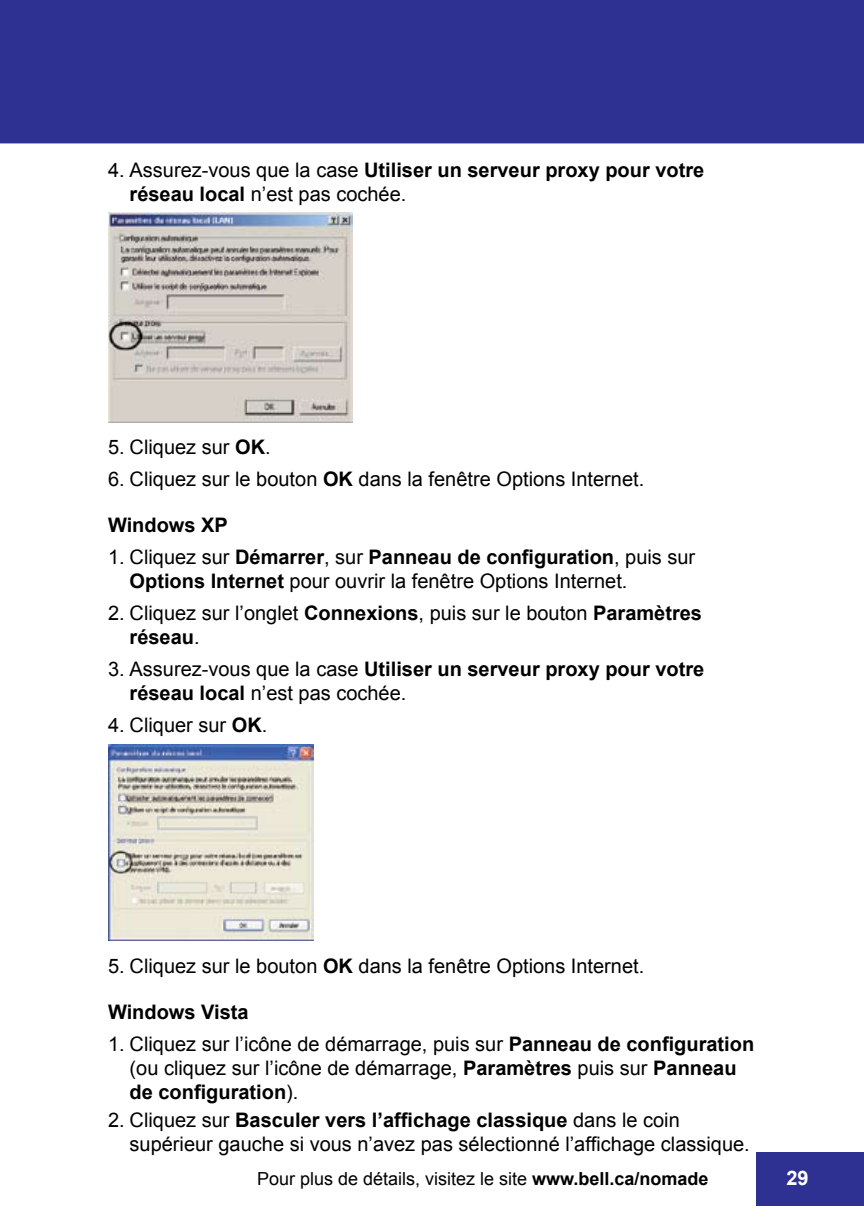
<style>
.page{position:relative;width:864px;height:1224px;background:#fff}
.page>*{position:absolute;margin:0;border:0;box-sizing:border-box;transform-origin:0 0}
.t1{font:20px/24px "Arial";color:#000}
.t2{font:700 20px/24px "Arial";color:#000}
.t3{font:700 20px "Arial";color:#fff}
.t4{font:18px "Arial";color:#000}
.s1{font-weight:400}
.s2{font-weight:700}
</style>
<div class="page">
<div style="left:0;top:0;width:864px;height:143px;background:#2e3192"></div>
<div style="left:756px;top:1152px;width:108px;height:54px;background:#2e3192"></div>
<img style="left:108px;top:213px;width:245px;height:209px">
<img style="left:108px;top:744px;width:205px;height:197px">
<p class="t2" style="left:130px;top:158px;width:576px;text-indent:-22px"><span class="s1">4. Assurez-vous que la case</span> Utiliser un serveur proxy pour votre réseau local <span class="s1">n’est pas cochée.</span></p>
<p class="t1" style="left:108px;top:435px;width:164px">5. Cliquez sur <span class="s2">OK</span>.</p>
<p class="t1" style="left:108px;top:467px;width:538px">6. Cliquez sur le bouton <span class="s2">OK</span> dans la fenêtre Options Internet.</p>
<p class="t2" style="left:108px;top:513px;width:121px">Windows XP</p>
<p class="t1" style="left:130px;top:545px;width:567px;text-indent:-22px">1. Cliquez sur <span class="s2">Démarrer</span>, sur <span class="s2">Panneau de configuration</span>, puis sur<br><span class="s2">Options Internet</span> pour ouvrir la fenêtre Options Internet.</p>
<p class="t1" style="left:130px;top:601px;width:574px;text-indent:-22px">2. Cliquez sur l’onglet <span class="s2">Connexions</span>, puis sur le bouton <span class="s2">Paramètres réseau</span>.</p>
<p class="t2" style="left:130px;top:657px;width:576px;text-indent:-22px"><span class="s1">3. Assurez-vous que la case</span> Utiliser un serveur proxy pour votre réseau local <span class="s1">n’est pas cochée.</span></p>
<p class="t1" style="left:108px;top:713px;width:161px">4. Cliquer sur <span class="s2">OK</span>.</p>
<p class="t1" style="left:108px;top:954px;width:538px">5. Cliquez sur le bouton <span class="s2">OK</span> dans la fenêtre Options Internet.</p>
<p class="t2" style="left:108px;top:1000px;width:142px">Windows Vista</p>
<p class="t1" style="left:130px;top:1032px;width:626px;text-indent:-22px">1. Cliquez sur l’icône de démarrage, puis sur <span class="s2">Panneau de configuration </span>(ou cliquez sur l’icône de démarrage, <span class="s2">Paramètres</span> puis sur <span class="s2">Panneau de configuration</span>).</p>
<p class="t1" style="left:130px;top:1108px;width:622px;text-indent:-22px">2. Cliquez sur <span class="s2">Basculer vers l’affichage classique</span> dans le coin supérieur gauche si vous n’avez pas sélectionné l’affichage classique.</p>
<p class="t4" style="left:257px;top:1168px;width:453px">Pour plus de détails, visitez le site <span class="s2">www.bell.ca/nomade</span></p>
<p class="t3" style="left:786px;top:1166px;width:24px">29</p>
</div>
